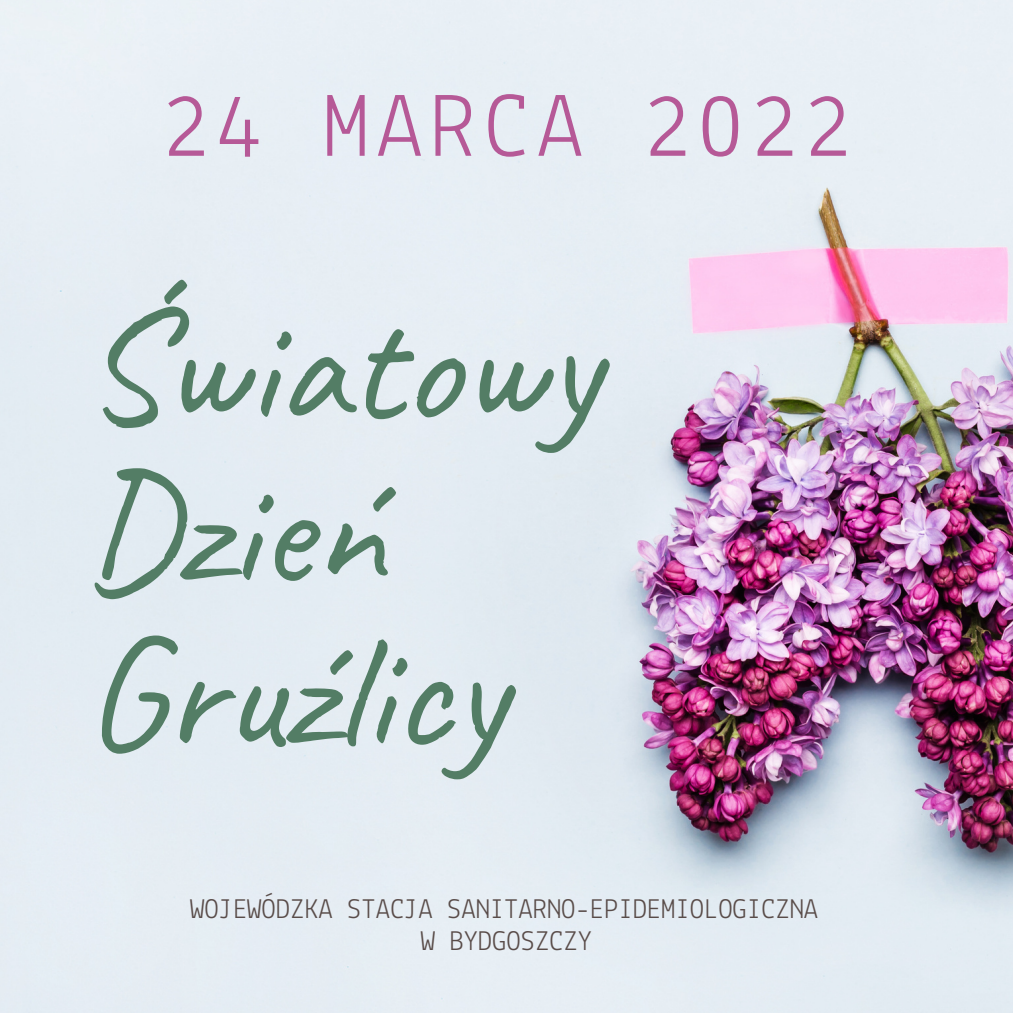
<style>
.page{position:relative;width:1013px;height:1013px;background:#fff}
.page>*{position:absolute;margin:0;border:0;box-sizing:border-box;transform-origin:0 0}
.t1{font:163.25px "Caveat";color:#537d65}
.t2{font:92.62px "Lekton";letter-spacing:.075em;color:#b65997}
.t3{font:28.5px "Lekton";color:#594c49}
</style>
<div class="page">
<img style="left:0;top:0;width:1012px;height:1012px">
<p class="t2" style="left:162px;top:86px;width:689px">24 MARCA 2022</p>
<p class="t1" style="left:81px;top:263px;width:519px">Światowy</p>
<p class="t1" style="left:81px;top:426px;width:304px">Dzień</p>
<p class="t1" style="left:81px;top:589px;width:425px">Gruźlicy</p>
<p class="t3" style="left:190px;top:896px;width:629px">WOJEWÓDZKA STACJA SANITARNO-EPIDEMIOLOGICZNA</p>
<p class="t3" style="left:421px;top:928px;width:173px">W BYDGOSZCZY</p>
</div>
